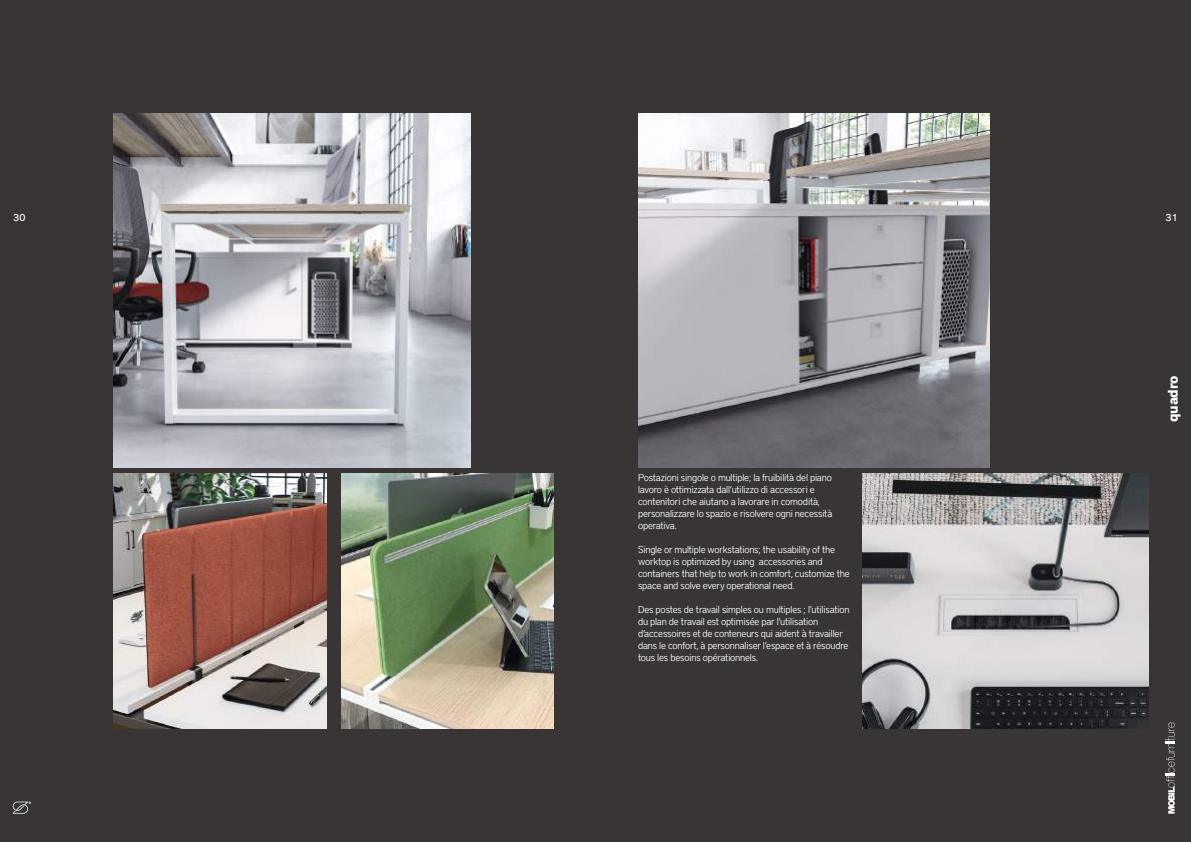
<style>
.page{position:relative;width:1191px;height:842px;background:#393535}
.page>*{position:absolute;margin:0;border:0;box-sizing:border-box;transform-origin:0 0}
.t1{font:700 14px "District Pro";letter-spacing:-.02em;color:#fff}
.t2{font:300 10px/12px "District Pro";letter-spacing:-.02em;color:#fff}
.t3{font:500 10px "District Pro";color:#fff}
</style>
<div class="page">
<svg style="left:13px;top:802px;width:18px;height:12px"></svg>
<svg style="left:1164px;top:722px;width:10px;height:92px"></svg>
<img style="left:113px;top:113px;width:358px;height:355px">
<img style="left:638px;top:113px;width:351px;height:355px">
<img style="left:341px;top:473px;width:213px;height:256px">
<img style="left:862px;top:473px;width:286px;height:256px">
<img style="left:113px;top:473px;width:213px;height:256px">
<p class="t3" style="left:13px;top:210px;width:14px">30</p>
<p class="t3" style="left:1165px;top:210px;width:14px">31</p>
<p class="t2" style="left:638px;top:471px;width:196px">Postazioni singole o multiple; la fruibilità del piano lavoro è ottimizzata dall’utilizzo di accessori e contenitori che aiutano a lavorare in comodità, personalizzare lo spazio e risolvere ogni necessità operativa.</p>
<p class="t2" style="left:638px;top:543px;width:213px">Single or multiple workstations; the usability of the worktop is optimized by using accessories and containers that help to work in comfort, customize the space and solve every operational need.</p>
<p class="t2" style="left:638px;top:603px;width:213px">Des postes de travail simples ou multiples ; l’utilisation du plan de travail est optimisée par l’utilisation d’accessoires et de conteneurs qui aident à travailler dans le confort, à personnaliser l’espace et à résoudre tous les besoins opérationnels.</p>
<h1 class="t1" style="left:1162px;top:422px;width:48px;rotate:-90deg">quadro</h1>
</div>
